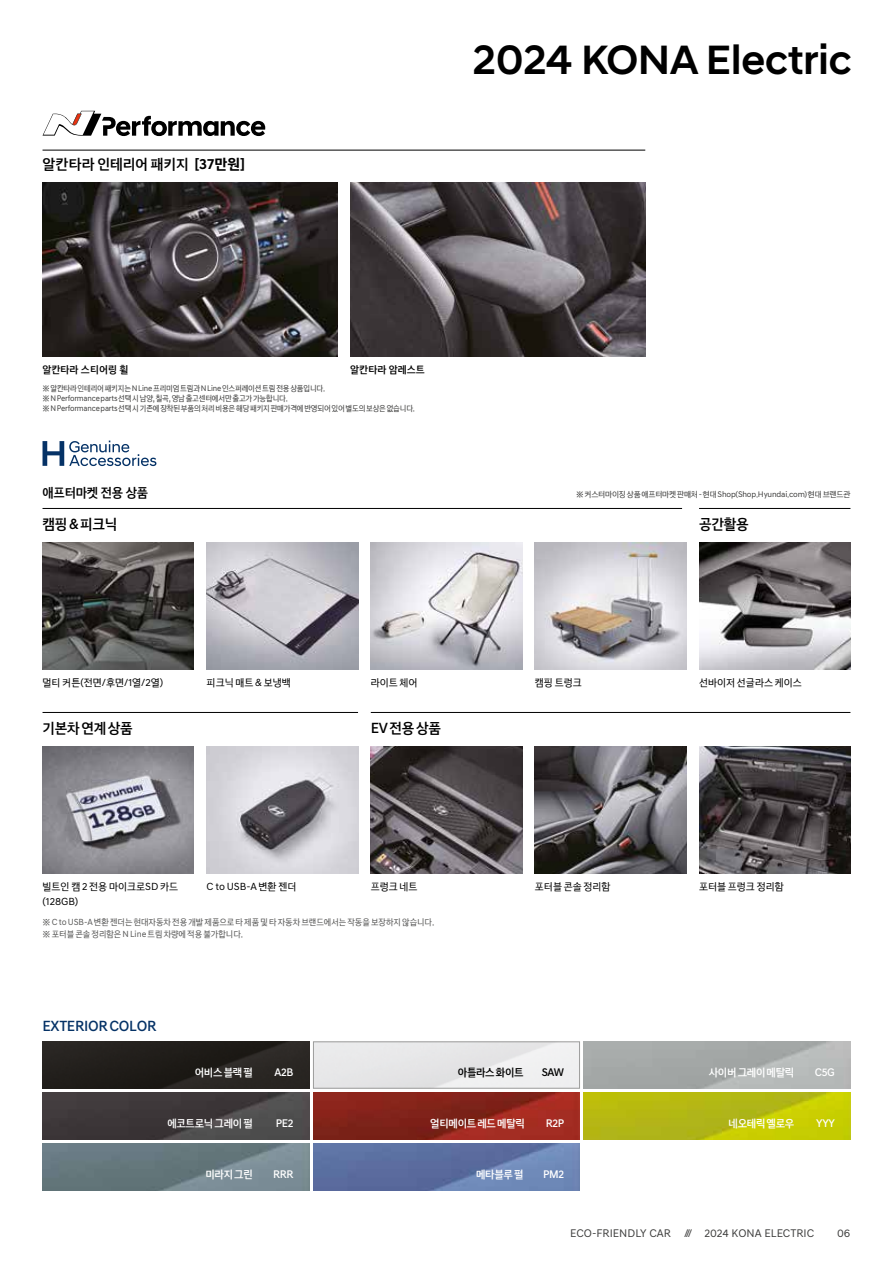
<style>
.page{position:relative;width:893px;height:1263px;background:#fff}
.page>*{position:absolute;margin:0;border:0;box-sizing:border-box;transform-origin:0 0}
.t1{font:500 41.7px "Hyundai Sans Head";color:#000}
.t2{font:15px "Hyundai Sans Text KROTF Medium";letter-spacing:-.02em;color:#000}
.t3{font:15px "Hyundai Sans Text KROTF Medium";letter-spacing:-.02em;color:#053266}
.t4{font:13.5px "Hyundai Sans Text KROTF Medium";letter-spacing:-.02em;color:#000}
.t5{font:11.25px "Hyundai Sans Text KROTF Medium";letter-spacing:-.03em;color:#fff}
.t6{font:11.25px "Hyundai Sans Text KROTF Regular";color:#3c3c3b}
.t7{font:11.25px "Hyundai Sans Text KROTF Medium";letter-spacing:-.03em;color:#000}
.t8{font:10.5px "Hyundai Sans Text KROTF Regular";color:#000}
.t9{font:10.5px "Hyundai Sans Text KROTF Medium";color:#000}
.t10{font:9px/12px "Hyundai Sans Text KROTF Regular";letter-spacing:-.005em;color:#575756}
.t11{font:8.25px/9.8px "Hyundai Sans Text KROTF Regular";letter-spacing:-.025em;color:#3c3c3b;scale:.95 1}
.t12{font:8.25px "Hyundai Sans Text KROTF Regular";letter-spacing:-.025em;color:#3c3c3b}
.s1{font-family:"Hyundai Sans Text KROTF Bold"}
</style>
<div class="page">
<img style="left:43px;top:1042px;width:266px;height:46px">
<div style="left:313px;top:1042px;width:267px;height:46px;border:1px solid #9d9d9c"></div>
<img style="left:43px;top:1093px;width:266px;height:46px">
<img style="left:313px;top:1093px;width:267px;height:46px">
<img style="left:584px;top:1093px;width:266px;height:46px">
<img style="left:43px;top:1144px;width:266px;height:46px">
<img style="left:313px;top:1144px;width:267px;height:46px">
<svg style="left:43px;top:111px;width:222px;height:25px"></svg>
<hr style="left:43px;top:150px;width:602px;height:1px;background:#000">
<img style="left:43px;top:182px;width:295px;height:175px">
<img style="left:350px;top:182px;width:295px;height:175px">
<svg style="left:43px;top:441px;width:113px;height:25px"></svg>
<img style="left:207px;top:542px;width:151px;height:128px">
<img style="left:43px;top:542px;width:151px;height:128px">
<img style="left:535px;top:542px;width:151px;height:128px">
<img style="left:371px;top:542px;width:151px;height:128px">
<hr style="left:43px;top:508px;width:639px;height:1px;background:#000">
<img style="left:207px;top:746px;width:151px;height:128px">
<img style="left:371px;top:746px;width:151px;height:128px">
<img style="left:535px;top:746px;width:151px;height:128px">
<img style="left:699px;top:746px;width:151px;height:128px">
<img style="left:43px;top:746px;width:151px;height:128px">
<hr style="left:43px;top:712px;width:315px;height:1px;background:#000">
<hr style="left:371px;top:712px;width:479px;height:1px;background:#000">
<img style="left:699px;top:542px;width:151px;height:128px">
<hr style="left:699px;top:508px;width:151px;height:1px;background:#000">
<h2 class="t2" style="left:43px;top:155px;width:204px">알칸타라 인테리어 패키지 <span class="s1">[37만원]</span></h2>
<h1 class="t1" style="left:473px;top:35px;width:380px">2024 KONA Electric</h1>
<p class="t9" style="left:43px;top:362px;width:87px">알칸타라 스티어링 휠</p>
<p class="t9" style="left:350px;top:362px;width:76px">알칸타라 암레스트</p>
<p class="t11" style="left:43px;top:383px;width:394px">※ 알칸타라 인테리어 패키지는 N Line 프리미엄 트림과 N Line 인스퍼레이션 트림 전용 상품입니다.<br>※ N Performance parts 선택 시 남양, 칠곡, 영남 출고센터에서만 출고가 가능합니다.<br>※ N Performance parts 선택 시 기존에 장착된 부품의 처리 비용은 해당 패키지 판매가격에 반영되어 있어 별도의 보상은 없습니다.</p>
<h3 class="t4" style="left:43px;top:484px;width:107px">애프터마켓 전용 상품</h3>
<p class="t12" style="left:576px;top:489px;width:276px">※ 커스터마이징 상품 애프터마켓 판매처 - 현대 Shop(Shop.Hyundai.com) 현대 브랜드관</p>
<h2 class="t2" style="left:43px;top:515px;width:77px">캠핑 &amp; 피크닉</h2>
<p class="t8" style="left:43px;top:676px;width:122px">멀티 커튼(전면/후면/1열/2열)</p>
<p class="t8" style="left:207px;top:676px;width:86px">피크닉 매트 &amp; 보냉백</p>
<p class="t8" style="left:371px;top:676px;width:48px">라이트 체어</p>
<p class="t8" style="left:535px;top:676px;width:48px">캠핑 트렁크</p>
<h2 class="t2" style="left:43px;top:719px;width:92px">기본차 연계 상품</h2>
<h2 class="t2" style="left:371px;top:719px;width:72px">EV 전용 상품</h2>
<h2 class="t2" style="left:699px;top:515px;width:51px">공간활용</h2>
<p class="t8" style="left:699px;top:676px;width:104px">선바이저 선글라스 케이스</p>
<p class="t8" style="left:43px;top:880px;width:137px">빌트인 캠 2 전용 마이크로SD 카드</p>
<p class="t8" style="left:207px;top:880px;width:91px">C to USB-A 변환 젠더</p>
<p class="t8" style="left:371px;top:880px;width:48px">프렁크 네트</p>
<p class="t8" style="left:535px;top:880px;width:77px">포터블 콘솔 정리함</p>
<p class="t8" style="left:699px;top:880px;width:86px">포터블 프렁크 정리함</p>
<p class="t8" style="left:43px;top:895px;width:37px">(128GB)</p>
<p class="t10" style="left:43px;top:915px;width:393px">※ C to USB-A 변환 젠더는 현대자동차 전용 개발 제품으로 타 제품 및 타 자동차 브랜드에서는 작동을 보장하지 않습니다. ※ 포터블 콘솔 정리함은 N Line 트림 차량에 적용 불가합니다.</p>
<h2 class="t3" style="left:43px;top:1017px;width:115px">EXTERIOR COLOR</h2>
<h3 class="t5" style="left:195px;top:1065px;width:60px">어비스 블랙 펄</h3>
<h3 class="t5" style="left:275px;top:1065px;width:20px">A2B</h3>
<h3 class="t7" style="left:458px;top:1065px;width:67px">아틀라스 화이트</h3>
<h3 class="t7" style="left:542px;top:1065px;width:24px">SAW</h3>
<h3 class="t5" style="left:709px;top:1065px;width:87px">사이버 그레이 메탈릭</h3>
<h3 class="t5" style="left:815px;top:1065px;width:22px">C5G</h3>
<h3 class="t5" style="left:167px;top:1116px;width:87px">에코트로닉 그레이 펄</h3>
<h3 class="t5" style="left:276px;top:1116px;width:19px">PE2</h3>
<h3 class="t5" style="left:430px;top:1116px;width:96px">얼티메이트 레드 메탈릭</h3>
<h3 class="t5" style="left:546px;top:1116px;width:20px">R2P</h3>
<h3 class="t5" style="left:729px;top:1116px;width:67px">네오테릭 옐로우</h3>
<h3 class="t5" style="left:816px;top:1116px;width:20px">YYY</h3>
<h3 class="t5" style="left:205px;top:1167px;width:49px">미라지 그린</h3>
<h3 class="t5" style="left:273px;top:1167px;width:22px">RRR</h3>
<h3 class="t5" style="left:476px;top:1167px;width:49px">메타블루 펄</h3>
<h3 class="t5" style="left:543px;top:1167px;width:23px">PM2</h3>
<h3 class="t6" style="left:570px;top:1226px;width:246px">ECO-FRIENDLY CAR /// 2024 KONA ELECTRIC</h3>
<h3 class="t6" style="left:837px;top:1226px;width:15px">06</h3>
</div>
